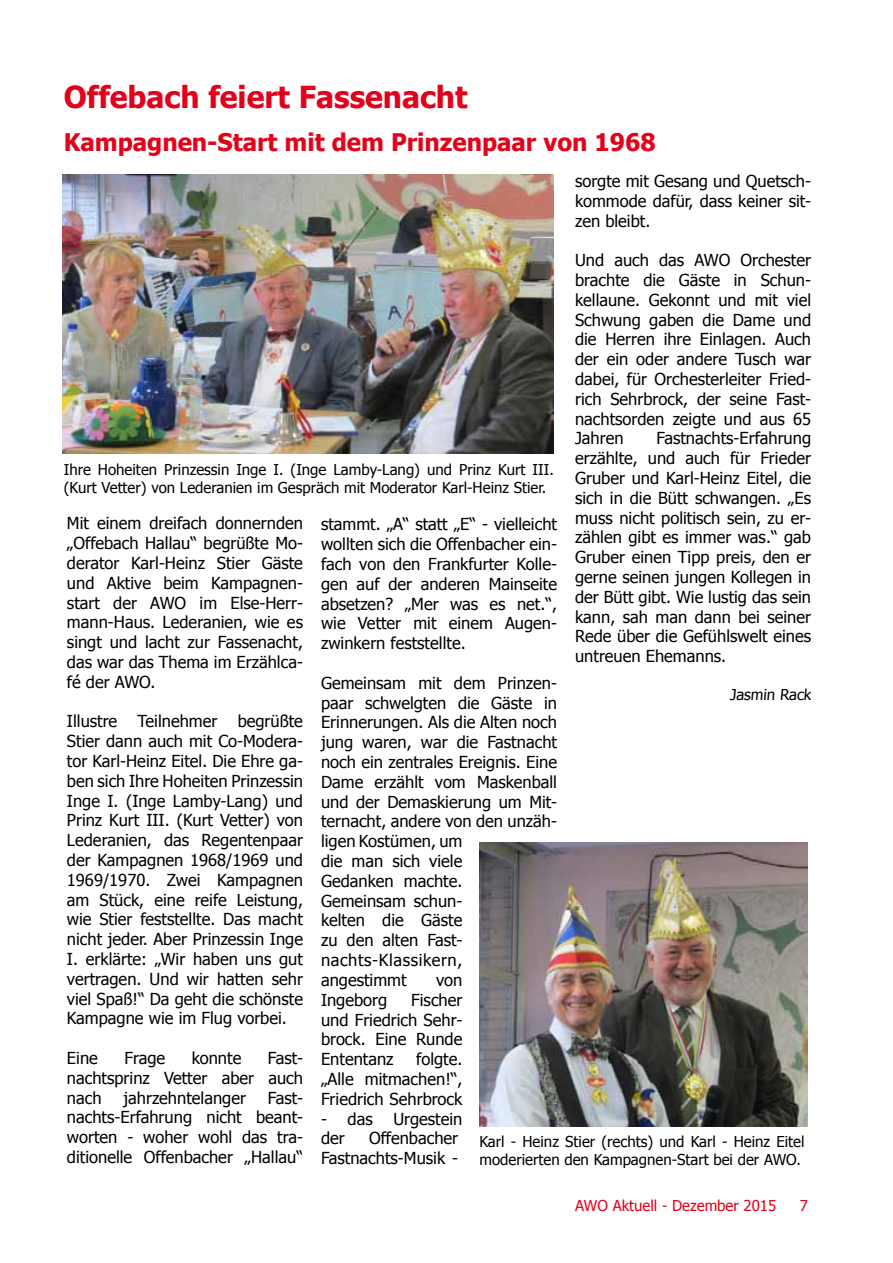
<style>
.page{position:relative;width:893px;height:1263px;background:#fff}
.page>*{position:absolute;margin:0;border:0;box-sizing:border-box;transform-origin:0 0}
.t1{font:700 30.3px "Tahoma";color:#e2001a}
.t2{font:700 24.3px "Tahoma";color:#e2001a}
.t3{font:16.5px/19.8px "Tahoma";color:#000;text-align:justify}
.t4{font:15px/18px "Tahoma";color:#000}
.t5{font:15px "Tahoma";color:#e2001a}
</style>
<div class="page">
<img style="left:479px;top:842px;width:329px;height:285px">
<img style="left:63px;top:174px;width:491px;height:280px">
<h1 class="t1" style="left:64px;top:76px;width:405px">Offebach feiert Fassenacht</h1>
<h2 class="t2" style="left:64px;top:125px;width:593px">Kampagnen-Start mit dem Prinzenpaar von 1968</h2>
<p class="t3" style="left:575px;top:170px;width:238px">sorgte mit Gesang und Quetsch&shy;kommode dafür, dass keiner sit&shy;zen bleibt.</p>
<p class="t3" style="left:575px;top:249px;width:238px">Und auch das AWO Orchester brachte die Gäste in Schun&shy;kellaune. Gekonnt und mit viel Schwung gaben die Dame und die Herren ihre Einlagen. Auch der ein oder andere Tusch war dabei, für Orchesterleiter Fried&shy;rich Sehrbrock, der seine Fast&shy;nachtsorden zeigte und aus 65<br>Jahren</p>
<p class="t3" style="left:575px;top:428px;width:238px;text-indent:81px">Fastnachts-Erfahrung erzählte, und auch für Frieder Gruber und Karl-Heinz Eitel, die sich in die Bütt schwangen. „Es muss nicht politisch sein, zu er&shy;zählen gibt es immer was.“ gab Gruber einen Tipp preis, den er gerne seinen jungen Kollegen in der Bütt gibt. Wie lustig das sein kann, sah man dann bei seiner Rede über die Gefühlswelt eines untreuen Ehemanns.</p>
<p class="t4" style="left:730px;top:685px;width:83px">Jasmin Rack</p>
<p class="t4" style="left:64px;top:460px;width:492px">Ihre Hoheiten Prinzessin Inge I. (Inge Lamby-Lang) und Prinz Kurt III. (Kurt Vetter) von Lederanien im Gespräch mit Moderator Karl-Heinz Stier.</p>
<p class="t3" style="left:67px;top:513px;width:238px">Mit einem dreifach donnernden „Offebach Hallau“ begrüßte Mo&shy;derator Karl-Heinz Stier Gäste und Aktive beim Kampagnen&shy;start der AWO im Else-Herr&shy;mann-Haus. Lederanien, wie es singt und lacht zur Fassenacht, das war das Thema im Erzählca&shy;fé der AWO.</p>
<p class="t3" style="left:67px;top:711px;width:238px">Illustre Teilnehmer begrüßte Stier dann auch mit Co-Modera&shy;tor Karl-Heinz Eitel. Die Ehre ga&shy;ben sich Ihre Hoheiten Prinzessin Inge I. (Inge Lamby-Lang) und Prinz Kurt III. (Kurt Vetter) von Lederanien, das Regentenpaar der Kampagnen 1968/1969 und 1969/1970. Zwei Kampagnen am Stück, eine reife Leistung, wie Stier feststellte. Das macht nicht jeder. Aber Prinzessin Inge I. erklärte: „Wir haben uns gut vertragen. Und wir hatten sehr viel Spaß!“ Da geht die schönste Kampagne wie im Flug vorbei.</p>
<p class="t3" style="left:67px;top:1047px;width:32px">Eine</p>
<p class="t3" style="left:124px;top:1047px;width:42px">Frage</p>
<p class="t3" style="left:192px;top:1047px;width:51px">konnte</p>
<p class="t3" style="left:321px;top:514px;width:238px">stammt. „A“ statt „E“ - vielleicht wollten sich die Offenbacher ein&shy;fach von den Frankfurter Kolle&shy;gen auf der anderen Mainseite absetzen? „Mer was es net.“, wie Vetter mit einem Augen&shy;zwinkern feststellte.</p>
<p class="t3" style="left:321px;top:672px;width:238px;text-align:left">Gemeinsam mit dem Prinzen&shy;paar schwelgten die Gäste in<br>Erinnerungen. Als die Alten noch jung waren, war die Fastnacht noch ein zentrales Ereignis. Eine<br>Dame erzählt vom Maskenball und der Demaskierung um Mit&shy;ternacht, andere von den unzäh&shy;ligen Kostümen, um<br>die man sich viele<br>Gedanken machte.<br>Gemeinsam schun-<br>kelten die Gäste<br>zu den alten Fast&shy;nachts-Klassikern,<br>angestimmt</p>
<p class="t3" style="left:436px;top:969px;width:28px">von</p>
<p class="t3" style="left:321px;top:989px;width:68px">Ingeborg</p>
<p class="t3" style="left:321px;top:989px;width:143px;text-indent:90px">Fischer und Friedrich Sehr&shy;brock. Eine Runde Ententanz</p>
<p class="t3" style="left:67px;top:1047px;width:238px;text-indent:201px">Fast&shy;nachtsprinz Vetter aber auch nach</p>
<p class="t3" style="left:321px;top:1048px;width:143px;text-indent:95px">folgte. „Alle mitmachen!“, Friedrich Sehrbrock</p>
<p class="t3" style="left:321px;top:1108px;width:143px">- das Urgestein der</p>
<p class="t3" style="left:124px;top:1087px;width:124px">jahrzehntelanger</p>
<p class="t3" style="left:67px;top:1087px;width:238px;text-indent:201px">Fast&shy;nachts-Erfahrung nicht beant&shy;worten - woher wohl das tra&shy;ditionelle Offenbacher „Hallau“</p>
<p class="t3" style="left:321px;top:1127px;width:139px;text-align:right">Offenbacher<br>Fastnachts-Musik -</p>
<p class="t4" style="left:479px;top:1132px;width:327px">Karl - Heinz Stier (rechts) und Karl - Heinz Eitel moderierten den Kampagnen-Start bei der AWO.</p>
<p class="t5" style="left:575px;top:1195px;width:203px">AWO Aktuell - Dezember 2015</p>
<p class="t5" style="left:800px;top:1195px;width:10px">7</p>
</div>
